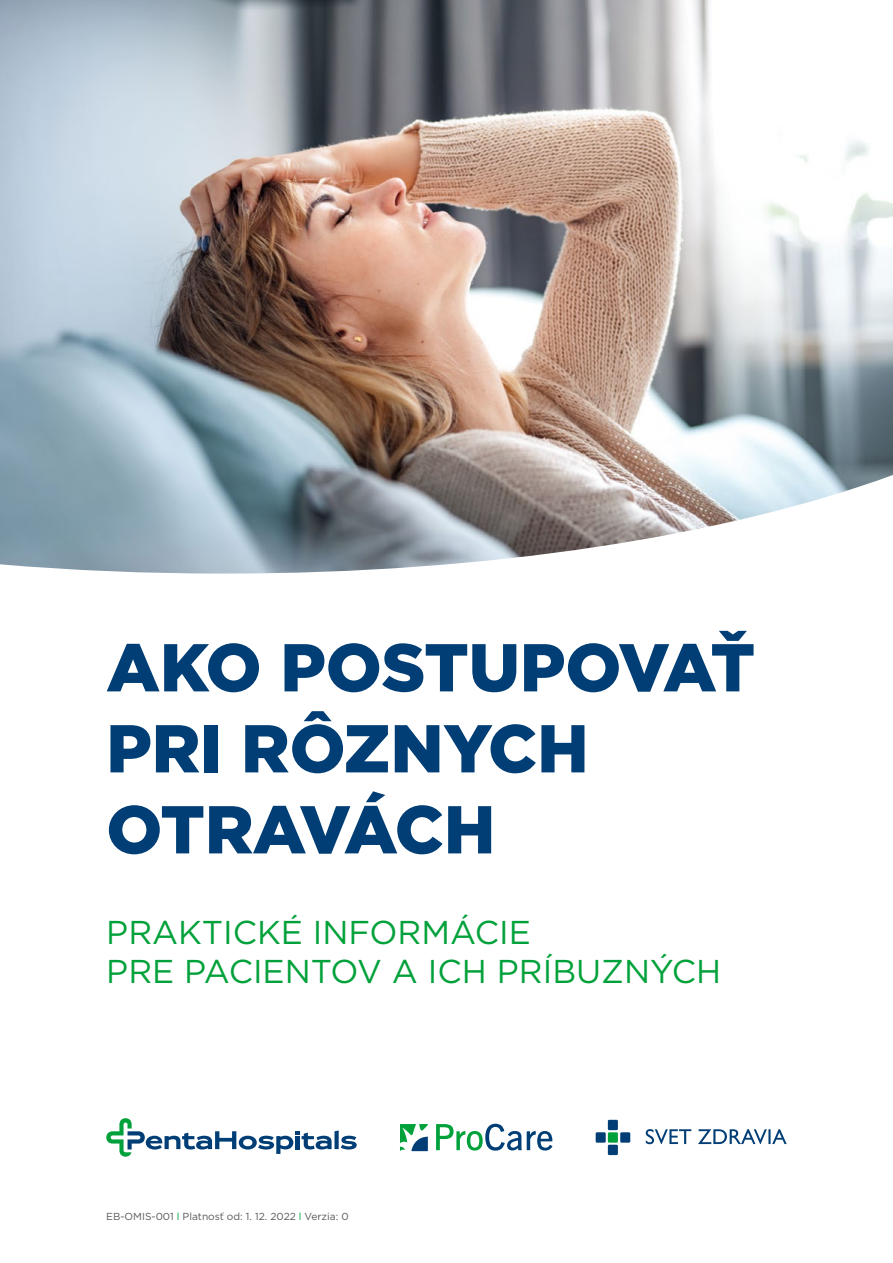
<style>
.page{position:relative;width:893px;height:1263px;background:#fff}
.page>*{position:absolute;margin:0;border:0;box-sizing:border-box;transform-origin:0 0}
.t1{font:900 67.5px/81px "Gotham";letter-spacing:-.005em;color:#003e75}
.t2{font:33px/39.6px "Gotham";color:#00a13a}
.t3{font:10.2px "Gotham";color:#575756}
.s1{color:#00a13a}
</style>
<div class="page">
<img style="left:0;top:0;width:893px;height:574px">
<svg style="left:106px;top:1118px;width:251px;height:39px"></svg>
<svg style="left:400px;top:1124px;width:28px;height:27px"></svg>
<svg style="left:436px;top:1124px;width:116px;height:26px"></svg>
<svg style="left:646px;top:1129px;width:141px;height:15px"></svg>
<div style="left:608px;top:1120px;width:10px;height:10px;background:#003e75"></div>
<div style="left:608px;top:1132px;width:10px;height:11px;background:#00a13a"></div>
<div style="left:620px;top:1132px;width:10px;height:11px;background:#003e75"></div>
<div style="left:596px;top:1132px;width:10px;height:11px;background:#003e75"></div>
<div style="left:608px;top:1145px;width:10px;height:10px;background:#003e75"></div>
<h1 class="t1" style="left:106px;top:627px;width:650px">AKO POSTUPOVAŤ<br>PRI RÔZNYCH<br>OTRAVÁCH</h1>
<p class="t2" style="left:106px;top:912px;width:616px">PRAKTICKÉ INFORMÁCIE<br>PRE PACIENTOV A ICH PRÍBUZNÝCH</p>
<p class="t3" style="left:106px;top:1211px;width:244px">EB-OMIS-001 <span class="s1">l</span> Platnosť od: 1. 12. 2022 <span class="s1">l</span> Verzia: 0</p>
</div>
